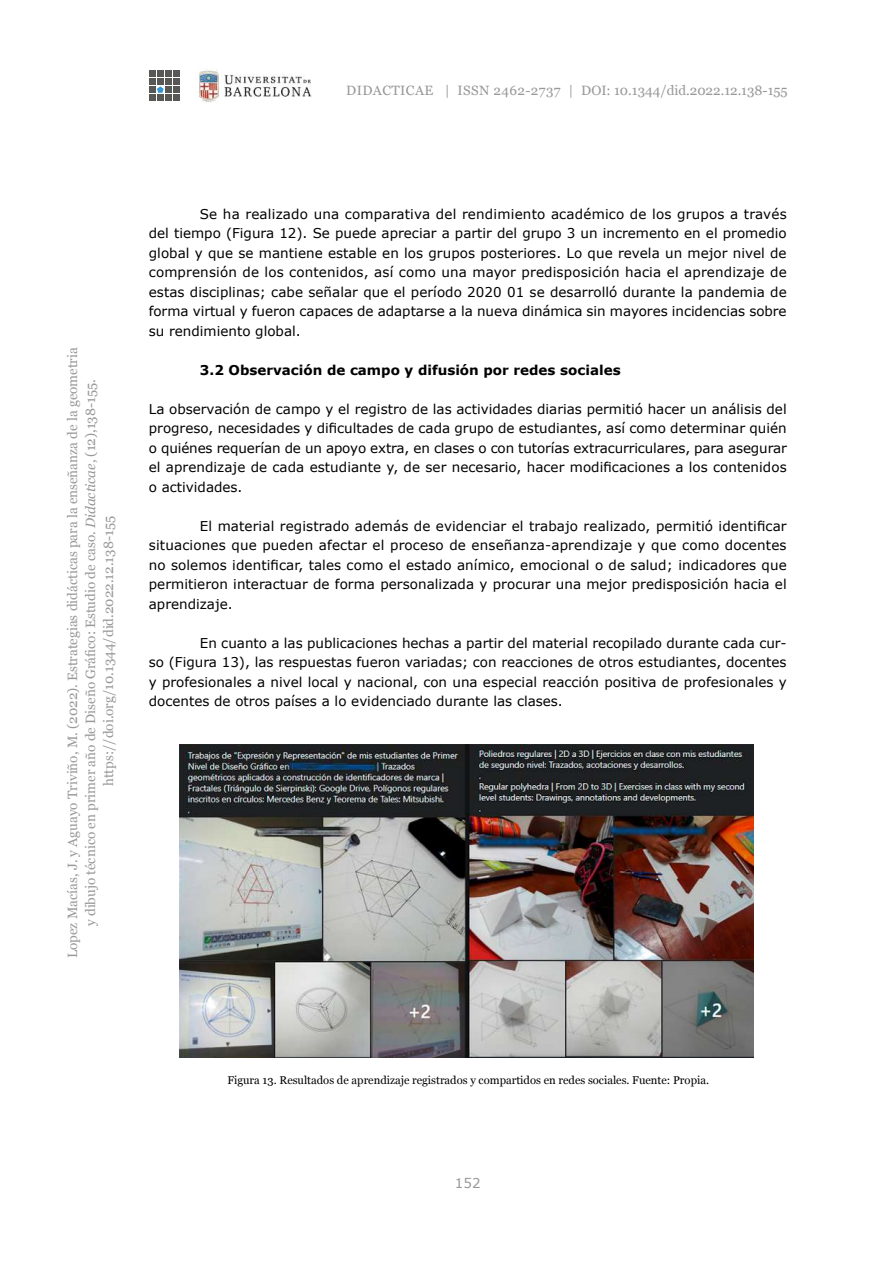
<style>
.page{position:relative;width:893px;height:1263px;background:#fff}
.page>*{position:absolute;margin:0;border:0;box-sizing:border-box;transform-origin:0 0}
.t1{font:13.5px/19.5px "Verdana";color:#000;text-align:justify}
.t2{font:13.5px/18px "Georgia";color:#999898;text-align:center}
.t3{font:13.5px "Georgia";letter-spacing:.03em;color:#999898}
.t4{font:700 13.5px "Verdana";color:#000}
.t5{font:13.5px "Verdana";color:#999898}
.t6{font:11.25px "Georgia";color:#000}
.s1{font-style:italic}
</style>
<div class="page">
<img style="left:197px;top:69px;width:115px;height:33px">
<div style="left:165px;top:79px;width:7px;height:6px;background:#575756"></div>
<div style="left:165px;top:86px;width:7px;height:7px;background:#575756"></div>
<div style="left:174px;top:86px;width:6px;height:7px;background:#575756"></div>
<div style="left:149px;top:94px;width:6px;height:7px;background:#575756"></div>
<div style="left:157px;top:94px;width:7px;height:7px;background:#575756"></div>
<div style="left:165px;top:94px;width:7px;height:7px;background:#575756"></div>
<div style="left:174px;top:94px;width:6px;height:7px;background:#575756"></div>
<div style="left:165px;top:71px;width:7px;height:6px;background:#575756"></div>
<svg style="left:174px;top:71px;width:6px;height:14px"></svg>
<svg style="left:149px;top:71px;width:15px;height:22px"></svg>
<img style="left:180px;top:745px;width:574px;height:313px">
<p class="t3" style="left:346px;top:81px;width:443px">DIDACTICAE | ISSN 2462-2737 | DOI: 10.1344/did.2022.12.138-155</p>
<p class="t2" style="left:63px;top:958px;width:613px;rotate:-90deg">Lopez Macías, J. y Aguayo Triviño, M. (2022). Estrategias didácticas para la enseñanza de la geometria y dibujo técnico en primer año de Diseño Gráfico: Estudio de caso. <span class="s1">Didacticae</span>, (12),138-155. https://doi.org/10.1344/did.2022.12.138-155</p>
<p class="t1" style="left:149px;top:204px;width:639px;text-indent:51px">Se ha realizado una comparativa del rendimiento académico de los grupos a través del tiempo (Figura 12). Se puede apreciar a partir del grupo 3 un incremento en el promedio global y que se mantiene estable en los grupos posteriores. Lo que revela un mejor nivel de comprensión de los contenidos, así como una mayor predisposición hacia el aprendizaje de estas disciplinas; cabe señalar que el período 2020 01 se desarrolló durante la pandemia de forma virtual y fueron capaces de adaptarse a la nueva dinámica sin mayores incidencias sobre su rendimiento global.</p>
<p class="t4" style="left:200px;top:361px;width:422px">3.2 Observación de campo y difusión por redes sociales</p>
<p class="t1" style="left:149px;top:399px;width:639px">La observación de campo y el registro de las actividades diarias permitió hacer un análisis del progreso, necesidades y dificultades de cada grupo de estudiantes, así como determinar quién o quiénes requerían de un apoyo extra, en clases o con tutorías extracurriculares, para asegurar el aprendizaje de cada estudiante y, de ser necesario, hacer modificaciones a los contenidos o actividades.</p>
<p class="t1" style="left:149px;top:516px;width:639px;text-indent:51px">El material registrado además de evidenciar el trabajo realizado, permitió identificar situaciones que pueden afectar el proceso de enseñanza-aprendizaje y que como docentes no solemos identificar, tales como el estado anímico, emocional o de salud; indicadores que permitieron interactuar de forma personalizada y procurar una mejor predisposición hacia el aprendizaje.</p>
<p class="t1" style="left:149px;top:633px;width:639px;text-indent:51px">En cuanto a las publicaciones hechas a partir del material recopilado durante cada cur&shy;so (Figura 13), las respuestas fueron variadas; con reacciones de otros estudiantes, docentes y profesionales a nivel local y nacional, con una especial reacción positiva de profesionales y docentes de otros países a lo evidenciado durante las clases.</p>
<p class="t6" style="left:227px;top:1072px;width:483px">Figura 13. Resultados de aprendizaje registrados y compartidos en redes sociales. Fuente: Propia.</p>
<p class="t5" style="left:455px;top:1175px;width:27px">152</p>
</div>
